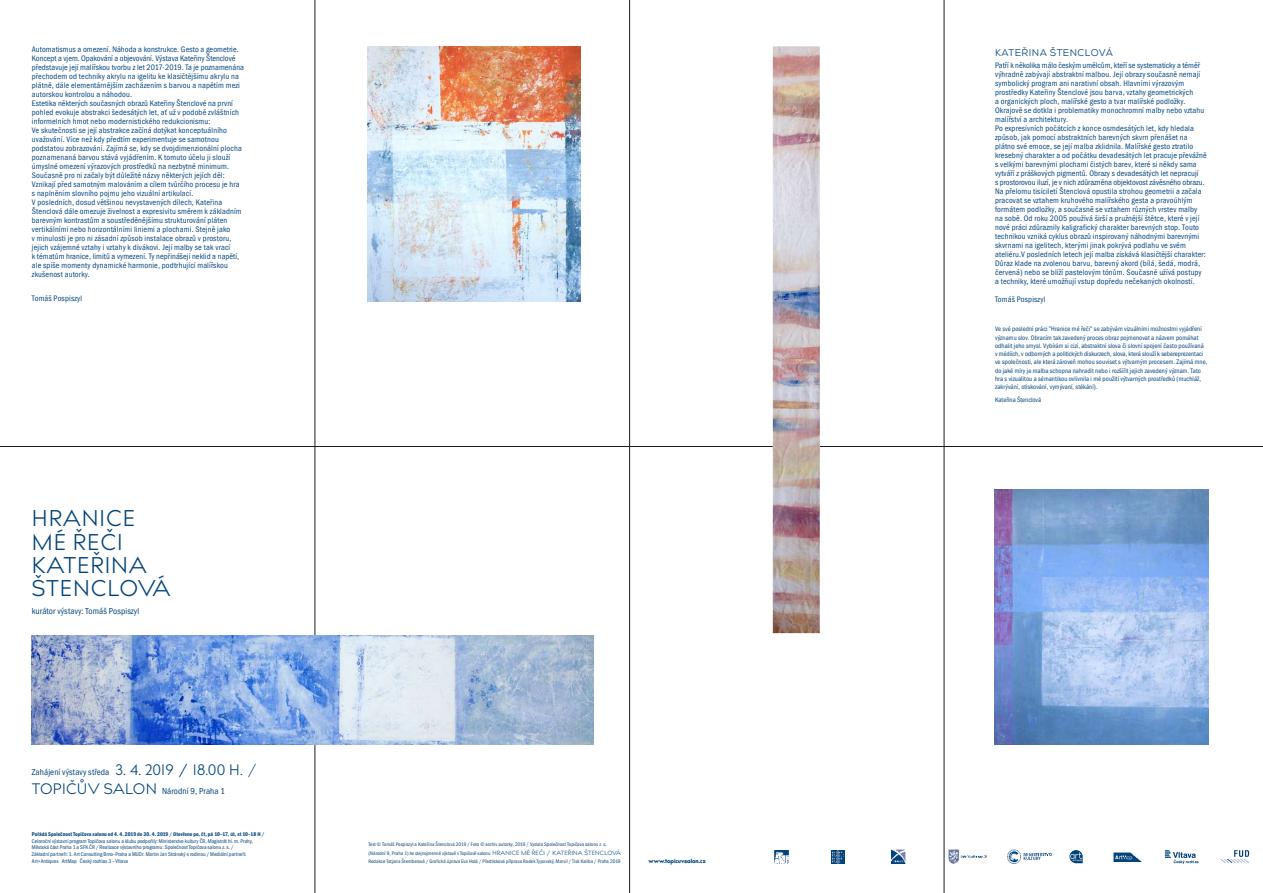
<style>
.page{position:relative;width:1263px;height:893px;background:#fff}
.page>*{position:absolute;margin:0;border:0;box-sizing:border-box;transform-origin:0 0}
.t1{font:22.5px/23.2px "billcorpnar";letter-spacing:.04em;color:#014379}
.t2{font:9.75px "Nexa";letter-spacing:.045em;color:#014379}
.t3{font:condensed 9px/19.5px "Franklin Got Itc TEE";letter-spacing:.01em;color:#014379}
.t4{font:condensed 8.25px/9px "Franklin Got Itc TEE";letter-spacing:.02em;color:#014379}
.t5{font:condensed 6.75px/8.2px "Franklin Got Itc TEE";letter-spacing:.01em;color:#014379}
.t6{font:6px "billcorpnar super";color:#014379}
.t7{font:condensed 5.62px/6.8px "Franklin Got Itc TEE";color:#014379}
.t8{font:condensed 5.25px/8.2px "Franklin Got Itc TEE";letter-spacing:.01em;color:#014379}
.s1{font-family:"billcorpnar";font-stretch:normal;font-size:15px}
.s2{font-family:"billcorpnar";font-weight:300;font-stretch:normal;font-size:15px}
.s3{font-weight:600}
.s4{font-weight:500}
.s5{font-family:"billcorpnar";font-stretch:normal;font-size:6px}
</style>
<div class="page">
<hr style="left:0;top:446px;width:1263px;height:1px;background:#1b1c20">
<hr style="left:629px;top:0;width:1px;height:893px;background:#1b1c20">
<hr style="left:944px;top:0;width:1px;height:893px;background:#1b1c20">
<hr style="left:315px;top:0;width:1px;height:893px;background:#1b1c20">
<img style="left:368px;top:46px;width:212px;height:255px">
<img style="left:995px;top:489px;width:213px;height:255px">
<img style="left:773px;top:46px;width:47px;height:587px">
<img style="left:32px;top:636px;width:562px;height:108px">
<img style="left:1114px;top:853px;width:27px;height:8px">
<svg style="left:1165px;top:850px;width:33px;height:14px"></svg>
<svg style="left:1069px;top:850px;width:14px;height:13px"></svg>
<img style="left:774px;top:850px;width:15px;height:13px">
<img style="left:1008px;top:849px;width:44px;height:15px">
<svg style="left:831px;top:850px;width:13px;height:13px"></svg>
<img style="left:891px;top:850px;width:14px;height:13px">
<img style="left:948px;top:850px;width:39px;height:14px">
<svg style="left:1220px;top:850px;width:29px;height:13px"></svg>
<p class="t4" style="left:32px;top:45px;width:214px">Automatismus a omezení. Náhoda a konstrukce. Gesto a geometrie.<br>Koncept a vjem. Opakování a objevování. Výstava Kateřiny Štenclové představuje její malířskou tvorbu z let 2017-2019. Ta je poznamenána přechodem od techniky akrylu na igelitu ke klasičtějšímu akrylu na plátně, dále elementárnějším zacházením s barvou a napětím mezi autorskou kontrolou a náhodou.<br>Estetika některých současných obrazů Kateřiny Štenclové na první pohled evokuje abstrakci šedesátých let, ať už v podobě zvláštních informelních hmot nebo modernistického redukcionismu:<br>Ve skutečnosti se její abstrakce začíná dotýkat konceptuálního uvažování. Více než kdy předtím experimentuje se samotnou podstatou zobrazování. Zajímá se, kdy se dvojdimenzionální plocha poznamenaná barvou stává vyjádřením. K tomuto účelu ji slouží úmyslné omezení výrazových prostředků na nezbytné minimum.<br>Současně pro ni začaly být důležité názvy některých jejích děl:<br>Vznikají před samotným malováním a cílem tvůrčího procesu je hra s naplněním slovního pojmu jeho vizuální artikulací.<br>V posledních, dosud většinou nevystavených dílech, Kateřina Štenclová dále omezuje živelnost a expresivitu směrem k základním barevným kontrastům a soustředěnějšímu strukturování pláten vertikálními nebo horizontálními liniemi a plochami. Stejně jako<br>v minulosti je pro ni zásadní způsob instalace obrazů v prostoru, jejich vzájemné vztahy i vztahy k divákovi. Její malby se tak vrací<br>k tématům hranice, limitů a vymezení. Ty nepřinášejí neklid a napětí, ale spíše momenty dynamické harmonie, podtrhující malířskou zkušenost autorky.</p>
<p class="t4" style="left:32px;top:294px;width:52px">Tomáš Pospiszyl</p>
<h1 class="t1" style="left:32px;top:508px;width:140px">HRANICE<br>MÉ ŘEČI<br>KATEŘINA<br>ŠTENCLOVÁ</h1>
<p class="t3" style="left:32px;top:601px;width:109px">kurátor výstavy: Tomáš Pospiszyl</p>
<p class="t3" style="left:32px;top:762px;width:227px">Zahájení výstavy středa <span class="s1">3. 4. 2019 / 18.00 H.</span> <span class="s2">/<br></span><span class="s1">TO PIČ ŮV SALON</span> Národní 9, Praha 1</p>
<p class="t7" style="left:32px;top:831px;width:234px"><span class="s3">Pořádá Společnost Topičova salonu od 4. 4. 2019 do 30. 4. 2019</span> <span class="s4">/</span> <span class="s3">Otevřeno po, čt, pá 10–17, út, st 10–18 H</span> <span class="s4">/ </span>Celoroční výstavní program Topičova salonu a klubu podpořily: Ministerstvo kultury ČR, Magistrát hl. m. Prahy, Městská část Praha 1 a SFK ČR / Realizace výstavního programu: Společnost Topičova salonu z. s. /<br>Základní partneři: 1. Art Consulting Brno–Praha a MUDr. Martin Jan Stránský s rodinou / Mediální partneři:<br>Art+Antiques ArtMap Český rozhlas 3 – Vltava</p>
<p class="t8" style="left:369px;top:840px;width:254px">Text © Tomáš Pospiszyl a Kateřina Štenclová 2019 / Foto © archiv autorky, 2019 / Vydala Společnost Topičova salonu z. s. (Národní 9, Praha 1) ke stejnojmenné výstavě v Topičově salonu <span class="s5">HRANICE MÉ ŘEČI / KATEŘINA ŠTENCLOVÁ<br></span>Redakce Tatjana Štemberová / Grafická úprava Eva Holá / Předtisková příprava Radek Typovský, Marvil / Tisk Kaliba / Praha 2019</p>
<p class="t6" style="left:649px;top:856px;width:59px">www.topicuvsalon.cz</p>
<p class="t2" style="left:995px;top:46px;width:119px">KATEŘINA ŠTENCLOVÁ</p>
<p class="t4" style="left:995px;top:61px;width:213px">Patří k několika málo českým umělcům, kteří se systematicky a téměř výhradně zabývají abstraktní malbou. Její obrazy současně nemají symbolický program ani narativní obsah. Hlavními výrazovým prostředky Kateřiny Štenclové jsou barva, vztahy geometrických<br>a organických ploch, malířské gesto a tvar malířské podložky.<br>Okrajově se dotkla i problematiky monochromní malby nebo vztahu malířství a architektury.<br>Po expresívních počátcích z konce osmdesátých let, kdy hledala způsob, jak pomocí abstraktních barevných skvrn přenášet na plátno své emoce, se její malba zklidnila. Malířské gesto ztratilo kresebný charakter a od počátku devadesátých let pracuje převážně s velkými barevnými plochami čistých barev, které si někdy sama vytváří z práškových pigmentů. Obrazy s devadesátých let nepracují<br>s prostorovou iluzí, je v nich zdůrazněna objektovost závěsného obrazu.<br>Na přelomu tisíciletí Štenclová opustila strohou geometrii a začala pracovat se vztahem kruhového malířského gesta a pravoúhlým formátem podložky, a současně se vztahem různých vrstev malby na sobě. Od roku 2005 používá širší a pružnější štětce, které v její nové práci zdůraznily kaligrafický charakter barevných stop. Touto technikou vzniká cyklus obrazů inspirovaný náhodnými barevnými skvrnami na igelitech, kterými jinak pokrývá podlahu ve svém ateliéru.V posledních letech její malba získává klasičtější charakter:<br>Důraz klade na zvolenou barvu, barevný akord (bílá, šedá, modrá, červená) nebo se blíží pastelovým tónům. Současně užívá postupy a techniky, které umožňují vstup dopředu nečekaných okolností.</p>
<p class="t4" style="left:995px;top:295px;width:52px">Tomáš Pospiszyl</p>
<p class="t5" style="left:995px;top:325px;width:214px">Ve své poslední práci ”Hranice mé řeči” se zabývám vizuálními možnostmi vyjádření významu slov. Obracím tak zavedený proces obraz pojmenovat a názvem pomáhat odhalit jeho smysl. Vybírám si cizí, abstraktní slova či slovní spojení často používaná v médiích, v odborných a politických diskurzech, slova, která slouží k sebereprezentaci ve společnosti, ale která zároveň mohou souviset s výtvarným procesem. Zajímá mne, do jaké míry je malba schopna nahradit nebo i rozšířit jejich zavedený význam. Tato hra s vizualitou a sémantikou ovlivnila i mé použití výtvarných prostředků (muchláž, zakrývání, otiskování, vymývaní, stékání).</p>
<p class="t5" style="left:995px;top:395px;width:48px">Kateřina Štenclová</p>
</div>
